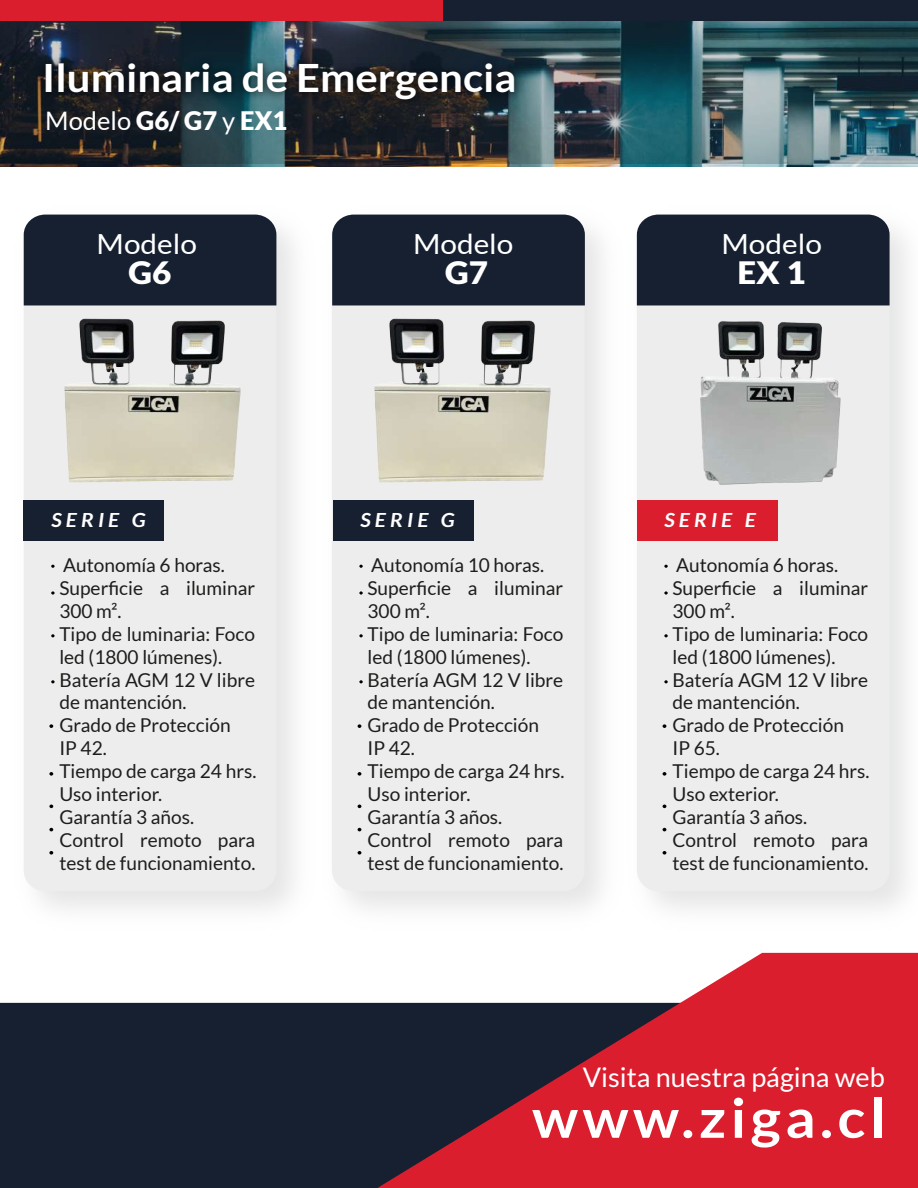
<style>
.page{position:relative;width:918px;height:1188px;background:#fff}
.page>*{position:absolute;margin:0;border:0;box-sizing:border-box;transform-origin:0 0}
.t1{font:700 54.15px "Lato";letter-spacing:.075em;color:#fff;scale:1.08 1}
.t2{font:700 39px "Lato";color:#fff;scale:1.08 1}
.t3{font:900 30.9px "Lato";color:#fff;scale:1.08 1}
.t4{font:27.75px "Lato";color:#fff;scale:1.08 1}
.t5{font:27px "Lato";color:#fff}
.t6{font:900 25.5px "Lato";color:#fff}
.t7{font:italic 700 19.5px "Lato";letter-spacing:.2em;color:#fff;scale:1.08 1}
.t8{font:19.05px/23px "Lato";color:#1d1d1b}
.s1{font-weight:400}
</style>
<div class="page">
<img style="left:0;top:20px;width:918px;height:144px">
<div style="left:0;top:1003px;width:337px;height:185px;background:#162030"></div>
<div style="left:0;top:0;width:444px;height:20px;background:#db1e2e"></div>
<div style="left:444px;top:0;width:474px;height:21px;background:#162030"></div>
<div style="left:332px;top:215px;width:253px;height:676px;background:#ededed;border-radius:21px"></div>
<svg style="left:359px;top:565px;width:4px;height:3px"></svg>
<svg style="left:359px;top:591px;width:4px;height:4px"></svg>
<svg style="left:358px;top:724px;width:3px;height:4px"></svg>
<svg style="left:358px;top:772px;width:3px;height:4px"></svg>
<svg style="left:358px;top:851px;width:3px;height:4px"></svg>
<svg style="left:359px;top:634px;width:4px;height:3px"></svg>
<div style="left:637px;top:215px;width:253px;height:676px;background:#ededed;border-radius:21px"></div>
<svg style="left:664px;top:565px;width:4px;height:3px"></svg>
<svg style="left:664px;top:591px;width:4px;height:4px"></svg>
<svg style="left:664px;top:680px;width:4px;height:3px"></svg>
<svg style="left:663px;top:724px;width:3px;height:4px"></svg>
<svg style="left:663px;top:772px;width:3px;height:4px"></svg>
<svg style="left:663px;top:851px;width:3px;height:4px"></svg>
<svg style="left:664px;top:634px;width:4px;height:3px"></svg>
<div style="left:333px;top:500px;width:140px;height:41px;background:#162030"></div>
<div style="left:637px;top:500px;width:140px;height:41px;background:#db1e2e"></div>
<div style="left:637px;top:215px;width:253px;height:90px;background:#162030"></div>
<div style="left:332px;top:215px;width:253px;height:90px;background:#162030"></div>
<img style="left:23px;top:214px;width:272px;height:695px">
<div style="left:24px;top:215px;width:252px;height:676px;background:#ededed;border-radius:21px"></div>
<div style="left:24px;top:500px;width:140px;height:41px;background:#162030"></div>
<div style="left:24px;top:215px;width:252px;height:90px;background:#162030"></div>
<svg style="left:51px;top:565px;width:4px;height:3px"></svg>
<svg style="left:51px;top:591px;width:4px;height:4px"></svg>
<svg style="left:49px;top:724px;width:4px;height:4px"></svg>
<svg style="left:49px;top:772px;width:4px;height:4px"></svg>
<svg style="left:49px;top:805px;width:4px;height:3px"></svg>
<svg style="left:49px;top:828px;width:4px;height:3px"></svg>
<svg style="left:49px;top:851px;width:4px;height:4px"></svg>
<img style="left:64px;top:318px;width:177px;height:165px">
<img style="left:374px;top:318px;width:177px;height:165px">
<img style="left:660px;top:299px;width:224px;height:224px">
<img style="left:29px;top:46px;width:500px;height:66px">
<svg style="left:337px;top:953px;width:581px;height:235px;background:#ac3e4b"></svg>
<h2 class="t2" style="left:42px;top:56px;width:440px">Iluminaria de Emergencia</h2>
<h3 class="t6" style="left:45px;top:106px;width:244px"><span class="s1">Modelo</span> G6/ G7 <span class="s1">y</span> EX1</h3>
<h3 class="t4" style="left:97px;top:228px;width:95px">Modelo</h3>
<h3 class="t3" style="left:129px;top:255px;width:41px">G6</h3>
<h3 class="t4" style="left:413px;top:228px;width:95px">Modelo</h3>
<h3 class="t3" style="left:445px;top:255px;width:41px">G7</h3>
<h3 class="t4" style="left:721px;top:228px;width:95px">Modelo</h3>
<h3 class="t3" style="left:738px;top:255px;width:65px">EX 1</h3>
<p class="t7" style="left:51px;top:509px;width:89px">SERIE G</p>
<p class="t7" style="left:360px;top:509px;width:89px">SERIE G</p>
<p class="t7" style="left:664px;top:509px;width:86px">SERIE E</p>
<p class="t8" style="left:59px;top:553px;width:199px">Autonomía 6 horas.<br>Superficie a iluminar<br>300 m².<br>Tipo de luminaria: Foco led (1800 lúmenes).<br>Batería AGM 12 V libre de mantención.<br>Grado de Protección<br>IP 42.<br>Tiempo de carga 24 hrs.<br>Uso interior.<br>Garantía 3 años.<br>Control remoto para test de funcionamiento.</p>
<p class="t8" style="left:368px;top:553px;width:199px">Autonomía 10 horas.<br>Superficie a iluminar<br>300 m².<br>Tipo de luminaria: Foco led (1800 lúmenes).<br>Batería AGM 12 V libre de mantención.<br>Grado de Protección<br>IP 42.<br>Tiempo de carga 24 hrs.<br>Uso interior.<br>Garantía 3 años.<br>Control remoto para test de funcionamiento.</p>
<p class="t8" style="left:673px;top:553px;width:199px">Autonomía 6 horas.<br>Superficie a iluminar<br>300 m².<br>Tipo de luminaria: Foco led (1800 lúmenes).<br>Batería AGM 12 V libre de mantención.<br>Grado de Protección<br>IP 65.<br>Tiempo de carga 24 hrs.<br>Uso exterior.<br>Garantía 3 años.<br>Control remoto para test de funcionamiento.</p>
<h3 class="t5" style="left:583px;top:1062px;width:303px">Visita nuestra página web</h3>
<h1 class="t1" style="left:532px;top:1087px;width:329px">www.ziga.cl</h1>
</div>
